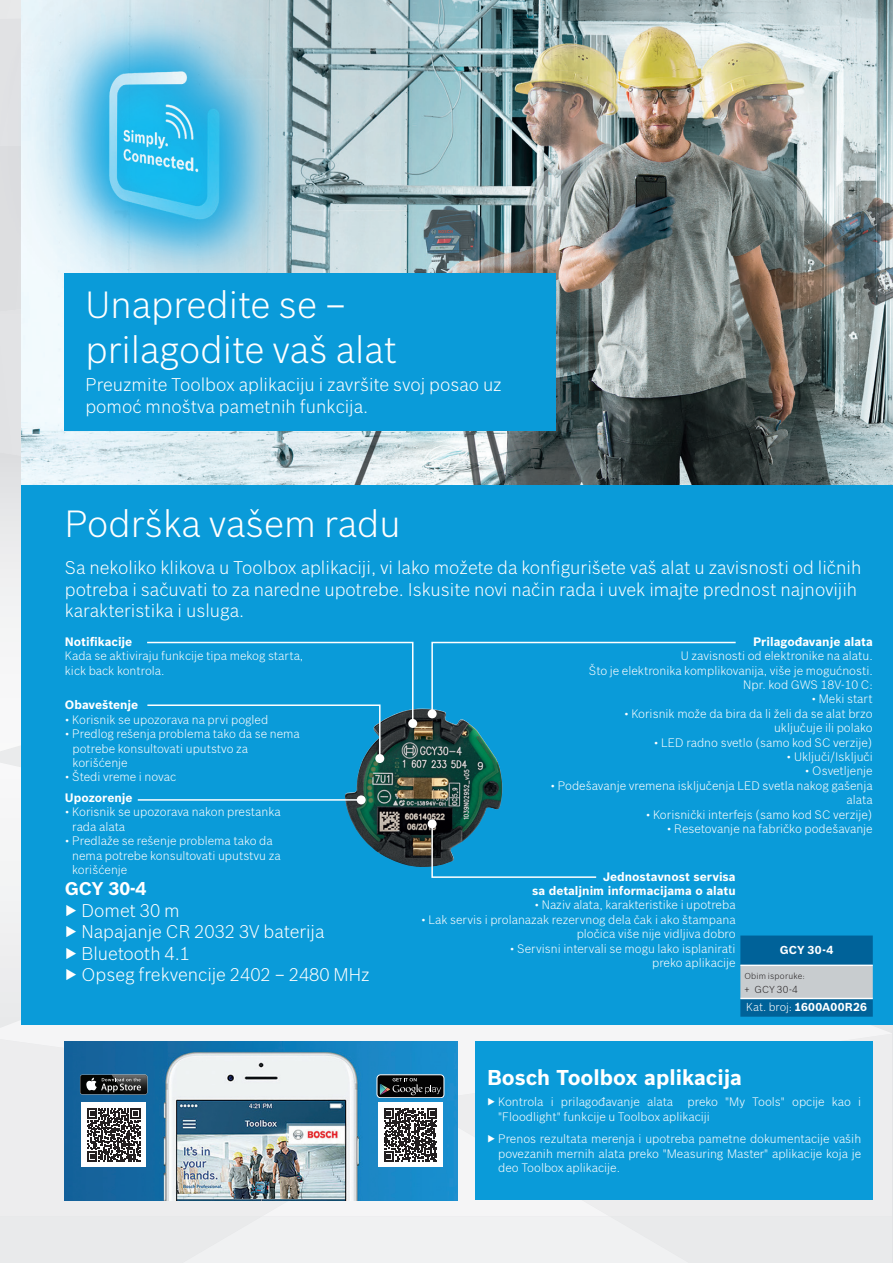
<style>
.page{position:relative;width:893px;height:1263px;background:#fff}
.page>*{position:absolute;margin:0;border:0;box-sizing:border-box;transform-origin:0 0}
.t1{font:300 37.05px/44.4px "Bosch Sans";color:#fff}
.t2{font:700 21px "Bosch Sans";color:#fff}
.t3{font:300 18px/21.6px "Bosch Sans";color:#fff}
.t4{font:700 18px "Bosch Sans";color:#fff}
.t5{font:300 12px/14.4px "Bosch Sans";color:#fff}
.t6{font:700 12px/14.4px "Bosch Sans";color:#fff;text-align:right}
.t7{font:700 11.25px "Bosch Sans";letter-spacing:.02em;color:#fff}
.t8{font:300 9.9px "Bosch Sans";color:#231f20}
.t9{font:300 8.55px "Bosch Sans";letter-spacing:.02em;color:#231f20}
.s1{font-weight:300}
</style>
<div class="page">
<img style="left:0;top:0;width:893px;height:1263px">
<h1 class="t1" style="left:85px;top:280px;width:313px">Unapredite se – prilagodite vaš alat</h1>
<h3 class="t3" style="left:85px;top:372px;width:418px">Preuzmite Toolbox aplikaciju i završite svoj posao uz pomoć mnoštva pametnih funkcija.</h3>
<h1 class="t1" style="left:65px;top:499px;width:337px">Podrška vašem radu</h1>
<h3 class="t3" style="left:65px;top:556px;width:798px">Sa nekoliko klikova u Toolbox aplikaciji, vi lako možete da konfigurišete vaš alat u zavisnosti od ličnih potreba i sačuvati to za naredne upotrebe. Iskusite novi način rada i uvek imajte prednost najnovijih karakteristika i usluga.</h3>
<p class="t6" style="left:65px;top:633px;width:69px">Notifikacije</p>
<p class="t5" style="left:65px;top:648px;width:240px">Kada se aktiviraju funkcije tipa mekog starta, kick back kontrola.</p>
<p class="t6" style="left:65px;top:697px;width:75px">Obaveštenje</p>
<p class="t5" style="left:65px;top:711px;width:205px">• Korisnik se upozorava na prvi pogled</p>
<p class="t5" style="left:73px;top:726px;width:229px;text-indent:-8px">• Predlog rešenja problema tako da se nema potrebe konsultovati uputstvo za korišćenje</p>
<p class="t5" style="left:65px;top:769px;width:113px">• Štedi vreme i novac</p>
<p class="t6" style="left:65px;top:790px;width:69px">Upozorenje</p>
<p class="t5" style="left:72px;top:804px;width:210px;text-indent:-7px">• Korisnik se upozorava nakon prestanka rada alata</p>
<p class="t5" style="left:72px;top:833px;width:210px;text-indent:-7px">• Predlaže se rešenje problema tako da nema potrebe konsultovati uputstvu za korišćenje</p>
<h3 class="t4" style="left:65px;top:875px;width:83px">GCY 30-4</h3>
<h3 class="t3" style="left:65px;top:898px;width:306px">▶ Domet 30 m<br>▶ Napajanje CR 2032 3V baterija<br>▶ Bluetooth 4.1<br>▶ Opseg frekvencije 2402 – 2480 MHz</h3>
<p class="t6" style="left:753px;top:633px;width:121px">Prilagođavanje alata</p>
<p class="t5" style="left:589px;top:648px;width:285px;text-align:right">U zavisnosti od elektronike na alatu.<br>Što je elektronika komplikovanija, više je mogućnosti.<br>Npr. kod GWS 18V-10 C:</p>
<p class="t5" style="left:811px;top:691px;width:63px">• Meki start</p>
<p class="t5" style="left:624px;top:705px;width:250px;text-align:right">• Korisnik može da bira da li želi da se alat brzo uključuje ili polako</p>
<p class="t5" style="left:654px;top:734px;width:220px">• LED radno svetlo (samo kod SC verzije)</p>
<p class="t5" style="left:787px;top:749px;width:88px">• Uključi/Isključi</p>
<p class="t5" style="left:805px;top:763px;width:69px">• Osvetljenje</p>
<p class="t5" style="left:550px;top:777px;width:324px;text-align:right">• Podešavanje vremena isključenja LED svetla nakog gašenja alata</p>
<p class="t5" style="left:646px;top:806px;width:229px">• Korisnički interfejs (samo kod SC verzije)</p>
<p class="t5" style="left:667px;top:821px;width:207px">• Resetovanje na fabričko podešavanje</p>
<p class="t6" style="left:532px;top:868px;width:205px">Jednostavnost servisa<br>sa detaljnim informacijama o alatu</p>
<p class="t5" style="left:534px;top:897px;width:203px">• Naziv alata, karakteristike i upotreba</p>
<p class="t5" style="left:421px;top:911px;width:316px;text-align:right">• Lak servis i prolanazak rezervnog dela čak i ako štampana pločica više nije vidljiva dobro</p>
<p class="t5" style="left:510px;top:940px;width:227px;text-align:right">• Servisni intervali se mogu lako isplanirati preko aplikacije</p>
<p class="t7" style="left:780px;top:941px;width:55px">GCY 30-4</p>
<p class="t9" style="left:744px;top:969px;width:62px">Obim isporuke:</p>
<p class="t8" style="left:744px;top:982px;width:55px">+ GCY 30-4</p>
<p class="t7" style="left:746px;top:998px;width:122px"><span class="s1">Kat. broj:</span> 1600A00R26</p>
<h2 class="t2" style="left:487px;top:1062px;width:256px">Bosch Toolbox aplikacija</h2>
<p class="t5" style="left:498px;top:1094px;width:365px;text-indent:-11px">▶ Kontrola i prilagođavanje alata preko "My Tools" opcije kao i "Floodlight" funkcije u Toolbox aplikaciji</p>
<p class="t5" style="left:498px;top:1131px;width:365px;text-align:justify;text-indent:-11px">▶ Prenos rezultata merenja i upotreba pametne dokumentacije vaših povezanih mernih alata preko "Measuring Master" aplikacije koja je deo Toolbox aplikacije.</p>
</div>
